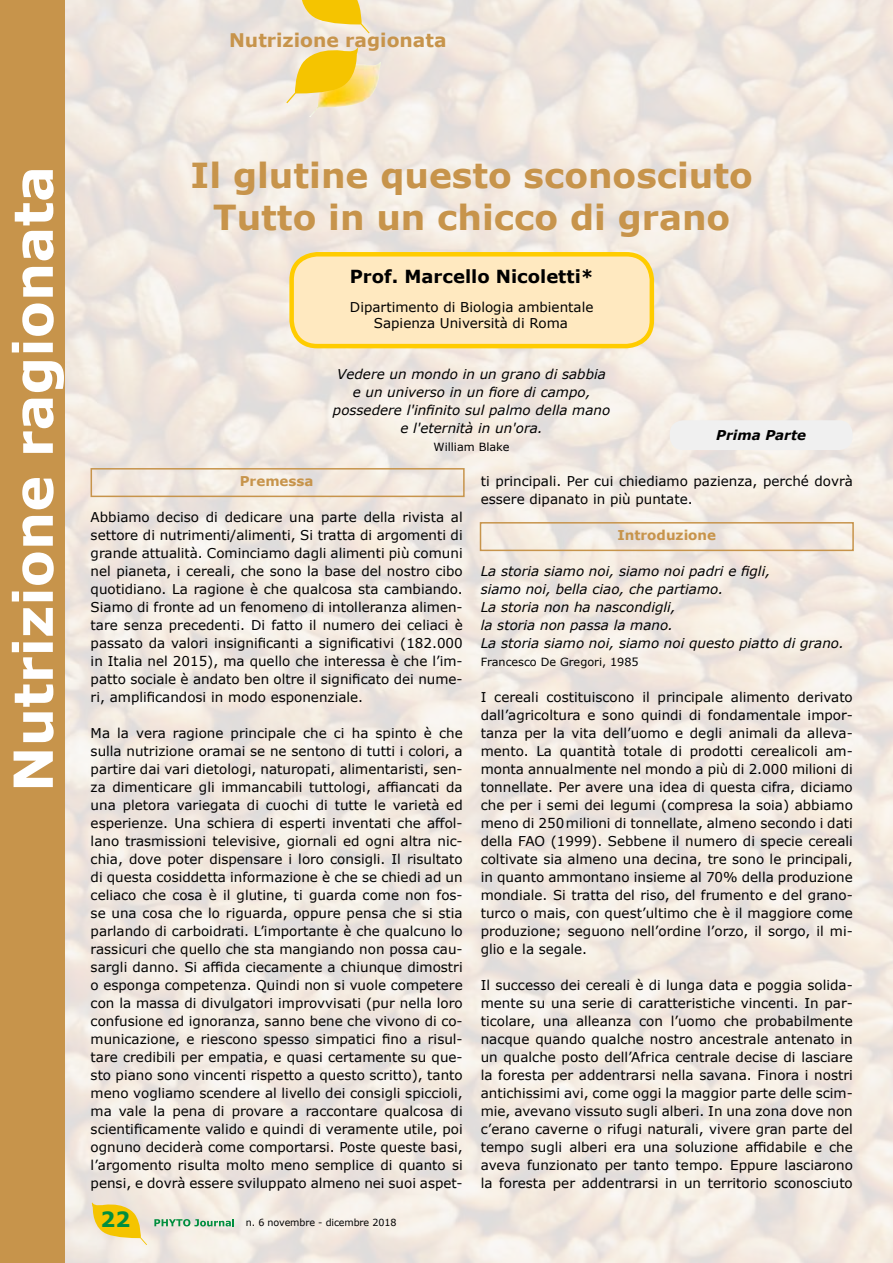
<style>
.page{position:relative;width:893px;height:1263px;background:#fff}
.page>*{position:absolute;margin:0;border:0;box-sizing:border-box;transform-origin:0 0}
.t1{font:700 54px "Verdana";color:#fff}
.t2{font:700 34.5px/41.4px "Verdana";color:#c7944b;text-align:center}
.t3{font:700 21px "Verdana";color:#008e3f}
.t4{font:700 18.75px "Verdana";color:#c7944b}
.t5{font:700 18px "Verdana";color:#000}
.t6{font:13.5px/18px "Verdana";color:#000;text-align:justify}
.t7{font:italic 13.5px/18px "Verdana";color:#000}
.t8{font:700 13.5px "Verdana";color:#c7944b}
.t9{font:italic 700 13.5px "Verdana";color:#000}
.t10{font:11.25px "Verdana";color:#000}
.t11{font:9.75px "Verdana";letter-spacing:-.01em;color:#000}
</style>
<div class="page">
<img style="left:64px;top:0;width:829px;height:1263px">
<div style="left:0;top:0;width:64px;height:1263px;background:#c7944b"></div>
<div style="left:292px;top:254px;width:360px;height:92px;background:#ffe9c0;border-radius:26px"></div>
<div style="left:289px;top:252px;width:365px;height:96px;border:4px solid #fc0;border-radius:26px"></div>
<div style="left:670px;top:420px;width:183px;height:30px;background:#f0f0f0;border-radius:13px"></div>
<div style="left:91px;top:468px;width:374px;height:29px;border:2px solid #c7944b"></div>
<div style="left:480px;top:522px;width:374px;height:29px;border:2px solid #c7944b"></div>
<svg style="left:91px;top:1202px;width:56px;height:43px;background:#f2d46a"></svg>
<svg style="left:154px;top:1219px;width:80px;height:7px"></svg>
<svg style="left:298px;top:0;width:72px;height:33px;background:#f1d56f"></svg>
<img style="left:309px;top:62px;width:73px;height:55px">
<svg style="left:286px;top:47px;width:73px;height:56px;background:#f4d150"></svg>
<h3 class="t4" style="left:229px;top:27px;width:219px">Nutrizione ragionata</h3>
<h1 class="t1" style="left:-5px;top:792px;width:628px;rotate:-90deg">Nutrizione ragionata</h1>
<h2 class="t2" style="left:191px;top:154px;width:564px">Il glutine questo sconosciuto<br>Tutto in un chicco di grano</h2>
<h3 class="t5" style="left:350px;top:264px;width:245px">Prof. Marcello Nicoletti*</h3>
<p class="t6" style="left:350px;top:299px;width:245px;line-height:16.2px;text-align:center">Dipartimento di Biologia ambientale<br>Sapienza Università di Roma</p>
<p class="t7" style="left:333px;top:365px;width:279px;text-align:center">Vedere un mondo in un grano di sabbia e un universo in un fiore di campo, possedere l'infinito sul palmo della mano e l'eternità in un'ora.</p>
<p class="t10" style="left:434px;top:439px;width:77px">William Blake</p>
<p class="t9" style="left:716px;top:426px;width:91px">Prima Parte</p>
<p class="t8" style="left:240px;top:472px;width:75px">Premessa</p>
<p class="t6" style="left:91px;top:508px;width:374px">Abbiamo deciso di dedicare una parte della rivista al settore di nutrimenti/alimenti, Si tratta di argomenti di grande attualità. Cominciamo dagli alimenti più comuni nel pianeta, i cereali, che sono la base del nostro cibo quotidiano. La ragione è che qualcosa sta cambiando.<br>Siamo di fronte ad un fenomeno di intolleranza alimen&shy;tare senza precedenti. Di fatto il numero dei celiaci è passato da valori insignificanti a significativi (182.000 in Italia nel 2015), ma quello che interessa è che l’im&shy;patto sociale è andato ben oltre il significato dei nume&shy;ri, amplificandosi in modo esponenziale.</p>
<p class="t6" style="left:91px;top:724px;width:374px">Ma la vera ragione principale che ci ha spinto è che sulla nutrizione oramai se ne sentono di tutti i colori, a partire dai vari dietologi, naturopati, alimentaristi, sen&shy;za dimenticare gli immancabili tuttologi, affiancati da una pletora variegata di cuochi di tutte le varietà ed esperienze. Una schiera di esperti inventati che affol&shy;lano trasmissioni televisive, giornali ed ogni altra nic&shy;chia, dove poter dispensare i loro consigli. Il risultato di questa cosiddetta informazione è che se chiedi ad un celiaco che cosa è il glutine, ti guarda come non fos&shy;se una cosa che lo riguarda, oppure pensa che si stia parlando di carboidrati. L’importante è che qualcuno lo rassicuri che quello che sta mangiando non possa cau&shy;sargli danno. Si affida ciecamente a chiunque dimostri o esponga competenza. Quindi non si vuole competere con la massa di divulgatori improvvisati (pur nella loro confusione ed ignoranza, sanno bene che vivono di co&shy;municazione, e riescono spesso simpatici fino a risul&shy;tare credibili per empatia, e quasi certamente su que&shy;sto piano sono vincenti rispetto a questo scritto), tanto meno vogliamo scendere al livello dei consigli spiccioli, ma vale la pena di provare a raccontare qualcosa di scientificamente valido e quindi di veramente utile, poi ognuno deciderà come comportarsi. Poste queste basi, l’argomento risulta molto meno semplice di quanto si pensi, e dovrà essere sviluppato almeno nei suoi aspet-</p>
<h3 class="t3" style="left:101px;top:1205px;width:31px">22</h3>
<p class="t11" style="left:246px;top:1216px;width:152px">n. 6 novembre - dicembre 2018</p>
<p class="t6" style="left:481px;top:472px;width:374px">ti principali. Per cui chiediamo pazienza, perché dovrà essere dipanato in più puntate.</p>
<p class="t8" style="left:617px;top:525px;width:100px">Introduzione</p>
<p class="t7" style="left:481px;top:562px;width:365px">La storia siamo noi, siamo noi padri e figli,<br>siamo noi, bella ciao, che partiamo.<br>La storia non ha nascondigli,<br>la storia non passa la mano.<br>La storia siamo noi, siamo noi questo piatto di grano.</p>
<p class="t10" style="left:481px;top:654px;width:159px">Francesco De Gregori, 1985</p>
<p class="t6" style="left:481px;top:688px;width:374px">I cereali costituiscono il principale alimento derivato dall’agricoltura e sono quindi di fondamentale impor&shy;tanza per la vita dell’uomo e degli animali da alleva&shy;mento. La quantità totale di prodotti cerealicoli am&shy;monta annualmente nel mondo a più di 2.000 milioni di tonnellate. Per avere una idea di questa cifra, diciamo che per i semi dei legumi (compresa la soia) abbiamo meno di 250milioni di tonnellate, almeno secondo i dati della FAO (1999). Sebbene il numero di specie cereali coltivate sia almeno una decina, tre sono le principali, in quanto ammontano insieme al 70% della produzione mondiale. Si tratta del riso, del frumento e del grano&shy;turco o mais, con quest’ultimo che è il maggiore come produzione; seguono nell’ordine l’orzo, il sorgo, il mi&shy;glio e la segale.</p>
<p class="t6" style="left:481px;top:976px;width:374px">Il successo dei cereali è di lunga data e poggia solida&shy;mente su una serie di caratteristiche vincenti. In par&shy;ticolare, una alleanza con l’uomo che probabilmente nacque quando qualche nostro ancestrale antenato in un qualche posto dell’Africa centrale decise di lasciare la foresta per addentrarsi nella savana. Finora i nostri antichissimi avi, come oggi la maggior parte delle scim&shy;mie, avevano vissuto sugli alberi. In una zona dove non c’erano caverne o rifugi naturali, vivere gran parte del tempo sugli alberi era una soluzione affidabile e che aveva funzionato per tanto tempo. Eppure lasciarono la foresta per addentrarsi in un territorio sconosciuto</p>
</div>
